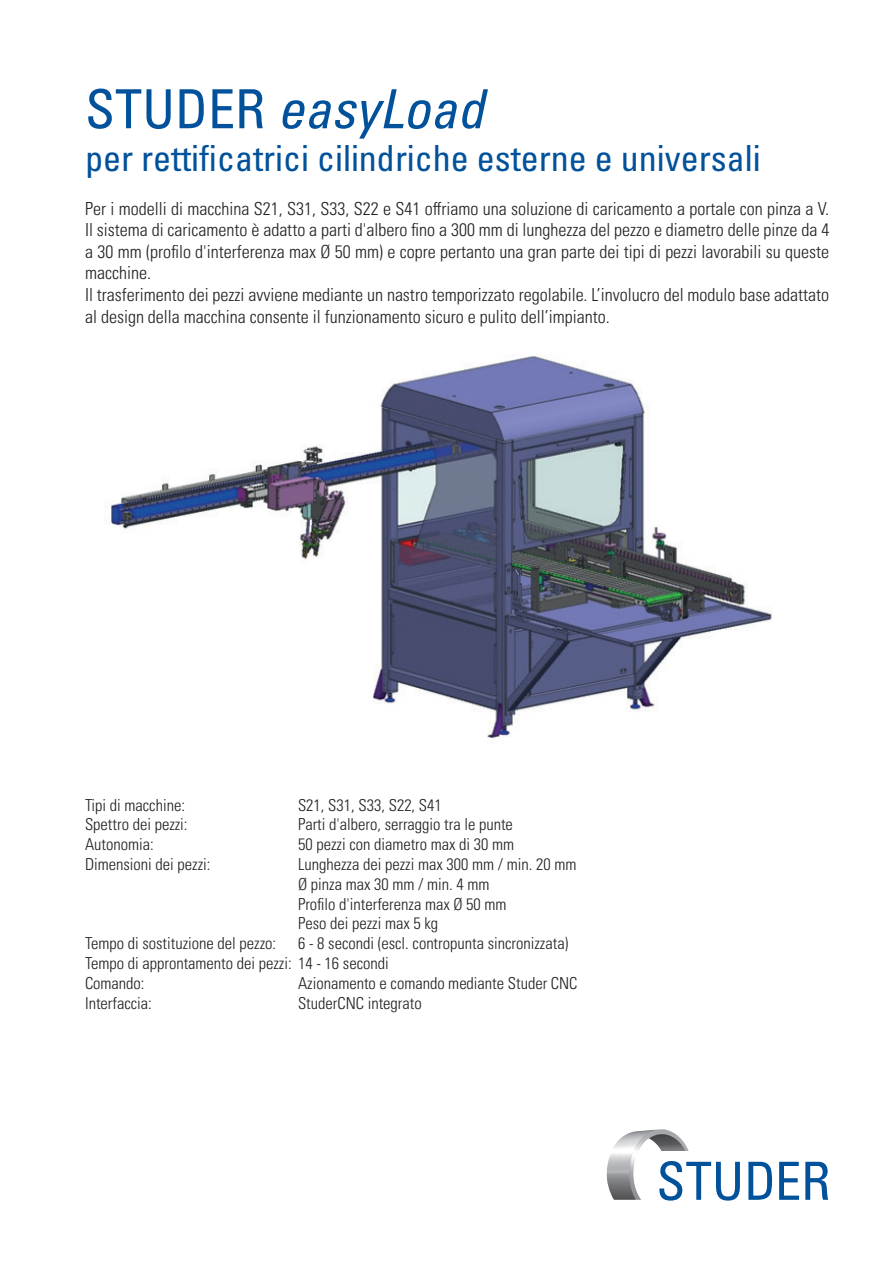
<style>
.page{position:relative;width:893px;height:1263px;background:#fff}
.page>*{position:absolute;margin:0;border:0;box-sizing:border-box;transform-origin:0 0}
.t1{font:54px "Univers LTCYR 57 Condensed Obl";color:#01519b}
.t2{font:condensed 36px "Univers LTCYR 57";color:#01519b}
.t3{font:18px/21.6px "Univers LTCYR 47 Light Cond";color:#231f20}
.t4{font:16.5px/19.8px "Univers LTCYR 47 Light Cond";color:#231f20}
.s1{font-family:"Univers LTCYR 57";font-stretch:condensed}
</style>
<div class="page">
<img style="left:107px;top:355px;width:666px;height:384px">
<svg style="left:666px;top:1161px;width:74px;height:40px"></svg>
<svg style="left:748px;top:1162px;width:24px;height:38px"></svg>
<svg style="left:779px;top:1162px;width:20px;height:38px"></svg>
<svg style="left:805px;top:1162px;width:23px;height:38px"></svg>
<img style="left:607px;top:1129px;width:82px;height:71px">
<h1 class="t1" style="left:85px;top:75px;width:400px"><span class="s1">STUDER</span> easyLoad</h1>
<h2 class="t2" style="left:85px;top:136px;width:677px">per rettificatrici cilindriche esterne e universali</h2>
<p class="t3" style="left:85px;top:197px;width:746px">Per i modelli di macchina S21, S31, S33, S22 e S41 offriamo una soluzione di caricamento a portale con pinza a V.<br>Il sistema di caricamento è adatto a parti d'albero fino a 300 mm di lunghezza del pezzo e diametro delle pinze da 4 a 30 mm (profilo d'interferenza max Ø 50 mm) e copre pertanto una gran parte dei tipi di pezzi lavorabili su queste macchine.<br>Il trasferimento dei pezzi avviene mediante un nastro temporizzato regolabile. L’involucro del modulo base adattato al design della macchina consente il funzionamento sicuro e pulito dell’impianto.</p>
<p class="t4" style="left:85px;top:794px;width:101px">Tipi di macchine:</p>
<p class="t4" style="left:298px;top:794px;width:145px">S21, S31, S33, S22, S41</p>
<p class="t4" style="left:85px;top:814px;width:104px">Spettro dei pezzi:</p>
<p class="t4" style="left:298px;top:814px;width:216px">Parti d'albero, serraggio tra le punte</p>
<p class="t4" style="left:85px;top:833px;width:70px">Autonomia:</p>
<p class="t4" style="left:298px;top:833px;width:218px">50 pezzi con diametro max di 30 mm</p>
<p class="t4" style="left:85px;top:853px;width:127px">Dimensioni dei pezzi:</p>
<p class="t4" style="left:298px;top:853px;width:280px">Lunghezza dei pezzi max 300 mm / min. 20 mm<br>Ø pinza max 30 mm / min. 4 mm<br>Profilo d'interferenza max Ø 50 mm<br>Peso dei pezzi max 5 kg</p>
<p class="t4" style="left:85px;top:932px;width:193px">Tempo di sostituzione del pezzo:</p>
<p class="t4" style="left:85px;top:932px;width:485px;text-indent:213px">6 - 8 secondi (escl. contropunta sincronizzata)<br>Tempo di approntamento dei pezzi: 14 - 16 secondi<br>Comando:</p>
<p class="t4" style="left:298px;top:972px;width:281px">Azionamento e comando mediante Studer CNC</p>
<p class="t4" style="left:85px;top:992px;width:68px">Interfaccia:</p>
<p class="t4" style="left:298px;top:992px;width:125px">StuderCNC integrato</p>
</div>
